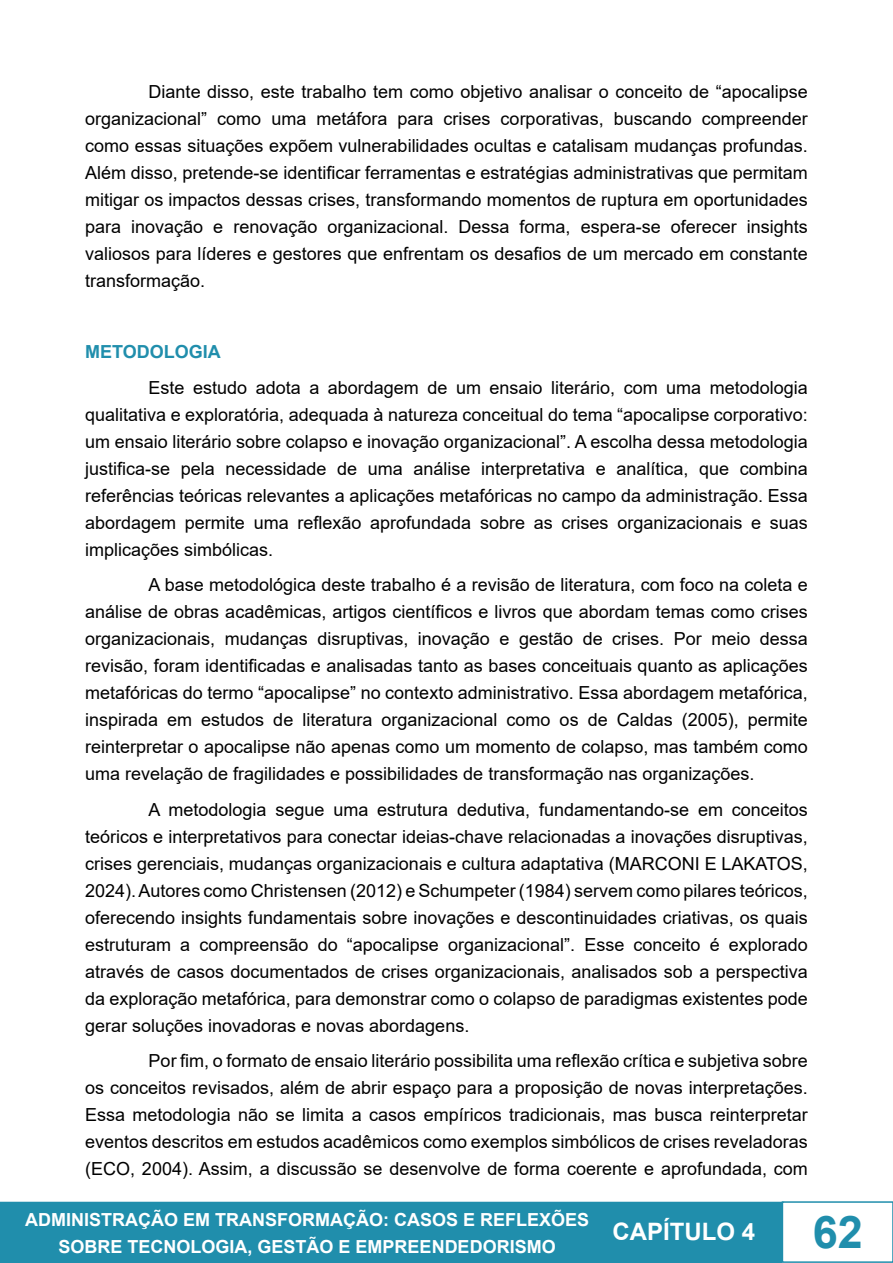
<style>
.page{position:relative;width:893px;height:1263px;background:#fff}
.page>*{position:absolute;margin:0;border:0;box-sizing:border-box;transform-origin:0 0}
.t1{font:700 45px "Arial";color:#208eac}
.t2{font:700 24px "Arial";color:#fff}
.t3{font:18px/27px "Arial";color:#000;text-align:justify}
.t4{font:700 18px/27px "Arial";color:#fff;text-align:center}
.t5{font:700 18px "Arial";color:#208eac}
</style>
<div class="page">
<div style="left:1px;top:1202px;width:782px;height:60px;background:#208eac"></div>
<div style="left:0;top:1202px;width:784px;height:61px;border:2px solid #208eac"></div>
<div style="left:782px;top:1201px;width:111px;height:62px;border:2px solid #208eac"></div>
<p class="t3" style="left:85px;top:78px;width:724px;text-indent:64px">Diante disso, este trabalho tem como objetivo analisar o conceito de “apocalipse organizacional” como uma metáfora para crises corporativas, buscando compreender como essas situações expõem vulnerabilidades ocultas e catalisam mudanças profundas.<br>Além disso, pretende-se identificar ferramentas e estratégias administrativas que permitam mitigar os impactos dessas crises, transformando momentos de ruptura em oportunidades para inovação e renovação organizacional. Dessa forma, espera-se oferecer insights valiosos para líderes e gestores que enfrentam os desafios de um mercado em constante transformação.</p>
<p class="t5" style="left:85px;top:339px;width:137px">METODOLOGIA</p>
<p class="t3" style="left:85px;top:374px;width:724px;text-indent:64px">Este estudo adota a abordagem de um ensaio literário, com uma metodologia qualitativa e exploratória, adequada à natureza conceitual do tema “apocalipse corporativo: um ensaio literário sobre colapso e inovação organizacional”. A escolha dessa metodologia justifica-se pela necessidade de uma análise interpretativa e analítica, que combina referências teóricas relevantes a aplicações metafóricas no campo da administração. Essa abordagem permite uma reflexão aprofundada sobre as crises organizacionais e suas implicações simbólicas.</p>
<p class="t3" style="left:85px;top:571px;width:724px;text-indent:64px">A base metodológica deste trabalho é a revisão de literatura, com foco na coleta e análise de obras acadêmicas, artigos científicos e livros que abordam temas como crises organizacionais, mudanças disruptivas, inovação e gestão de crises. Por meio dessa revisão, foram identificadas e analisadas tanto as bases conceituais quanto as aplicações metafóricas do termo “apocalipse” no contexto administrativo. Essa abordagem metafórica, inspirada em estudos de literatura organizacional como os de Caldas (2005), permite reinterpretar o apocalipse não apenas como um momento de colapso, mas também como uma revelação de fragilidades e possibilidades de transformação nas organizações.</p>
<p class="t3" style="left:85px;top:796px;width:724px;text-indent:64px">A metodologia segue uma estrutura dedutiva, fundamentando-se em conceitos teóricos e interpretativos para conectar ideias-chave relacionadas a inovações disruptivas, crises gerenciais, mudanças organizacionais e cultura adaptativa (MARCONI E LAKATOS, 2024). Autores como Christensen (2012) e Schumpeter (1984) servem como pilares teóricos, oferecendo insights fundamentais sobre inovações e descontinuidades criativas, os quais estruturam a compreensão do “apocalipse organizacional”. Esse conceito é explorado através de casos documentados de crises organizacionais, analisados sob a perspectiva da exploração metafórica, para demonstrar como o colapso de paradigmas existentes pode gerar soluções inovadoras e novas abordagens.</p>
<p class="t3" style="left:85px;top:1047px;width:724px;text-indent:64px">Por fim, o formato de ensaio literário possibilita uma reflexão crítica e subjetiva sobre os conceitos revisados, além de abrir espaço para a proposição de novas interpretações.<br>Essa metodologia não se limita a casos empíricos tradicionais, mas busca reinterpretar eventos descritos em estudos acadêmicos como exemplos simbólicos de crises reveladoras (ECO, 2004). Assim, a discussão se desenvolve de forma coerente e aprofundada, com</p>
<p class="t4" style="left:25px;top:1206px;width:566px">ADMINISTRAÇÃO EM TRANSFORMAÇÃO: CASOS E REFLEXÕES<br>SOBRE TECNOLOGIA, GESTÃO E EMPREENDEDORISMO</p>
<h2 class="t2" style="left:612px;top:1215px;width:144px">CAPÍTULO 4</h2>
<h1 class="t1" style="left:813px;top:1201px;width:52px">62</h1>
</div>
